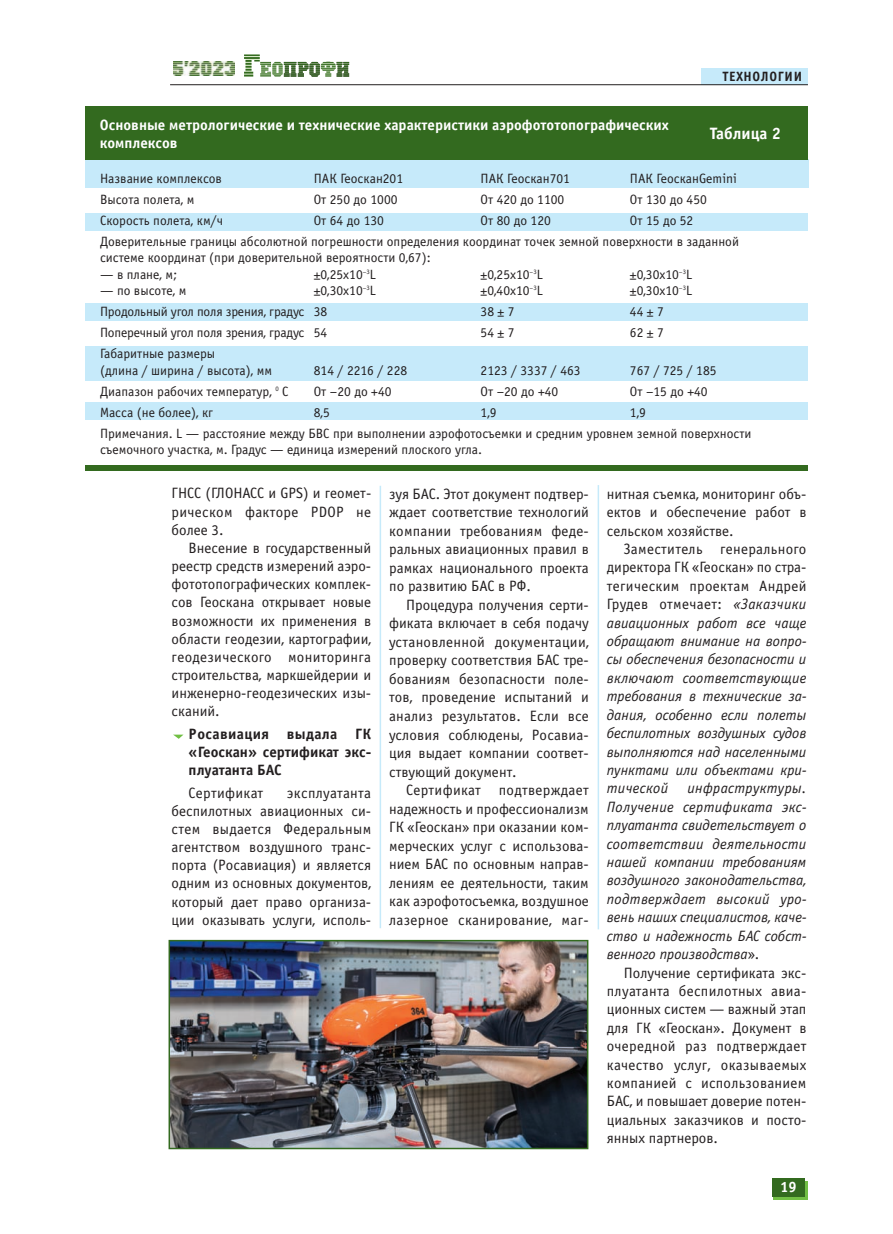
<style>
.page{position:relative;width:893px;height:1234px;background:#fff}
.page>*{position:absolute;margin:0;border:0;box-sizing:border-box;transform-origin:0 0}
.t1{font:700 16.5px "Officina Sans C";color:#fff}
.t2{font:15px/18.5px "Officina Sans C";color:#231f20;text-align:justify}
.t3{font:italic 15px/18.5px "Officina Sans C";color:#231f20;text-align:justify}
.t4{font:700 15px/18px "Officina Sans C";color:#fff}
.t5{font:700 15px/18.1px "Officina Sans C";color:#231f20;text-align:justify}
.t6{font:15px "Officina Sans C";letter-spacing:.02em;color:#231f20}
.t7{font:13.5px/21px "Officina Sans C";color:#231f20}
.t8{font:700 13.5px "Officina Sans C";letter-spacing:.055em;color:#231f20;scale:.96 1}
.s1{font-style:normal}
</style>
<div class="page">
<svg style="left:773px;top:1181px;width:35px;height:18px"></svg>
<div style="left:772px;top:1178px;width:32px;height:18px;background:#336a1f"></div>
<div style="left:702px;top:68px;width:106px;height:17px;background:#c6eafa"></div>
<hr style="left:170px;top:84px;width:638px;height:1px;background:#231f20">
<hr style="left:598px;top:485px;width:1px;height:444px;background:#c6eafa">
<hr style="left:380px;top:485px;width:1px;height:443px;background:#c6eafa">
<svg style="left:244px;top:54px;width:105px;height:23px"></svg>
<img style="left:173px;top:61px;width:61px;height:15px">
<svg style="left:173px;top:734px;width:10px;height:4px"></svg>
<div style="left:85px;top:159px;width:723px;height:28px;background:#c6eafa"></div>
<div style="left:85px;top:213px;width:723px;height:17px;background:#c6eafa"></div>
<div style="left:85px;top:303px;width:723px;height:17px;background:#c6eafa"></div>
<div style="left:85px;top:402px;width:723px;height:17px;background:#c6eafa"></div>
<div style="left:85px;top:345px;width:723px;height:35px;background:#c6eafa"></div>
<div style="left:85px;top:107px;width:722px;height:53px;background:#336a1f"></div>
<div style="left:85px;top:464px;width:723px;height:6px;background:#336a1f"></div>
<img style="left:172px;top:942px;width:413px;height:203px">
<div style="left:169px;top:939px;width:419px;height:209px;border:2px solid #336a1f"></div>
<p class="t8" style="left:723px;top:68px;width:84px">ТЕХНОЛОГИИ</p>
<p class="t4" style="left:100px;top:115px;width:570px">Основные метрологические и технические характеристики аэрофототопографических комплексов</p>
<p class="t7" style="left:100px;top:167px;width:123px">Название комплексов</p>
<p class="t7" style="left:314px;top:167px;width:91px">ПАК Геоскан201</p>
<p class="t7" style="left:481px;top:167px;width:91px">ПАК Геоскан701</p>
<p class="t7" style="left:630px;top:167px;width:108px">ПАК ГеосканGemini</p>
<p class="t7" style="left:100px;top:188px;width:96px">Высота полета, м</p>
<p class="t7" style="left:314px;top:188px;width:85px">От 250 до 1000</p>
<p class="t7" style="left:481px;top:188px;width:85px">От 420 до 1100</p>
<p class="t7" style="left:630px;top:188px;width:78px">От 130 до 450</p>
<p class="t7" style="left:100px;top:209px;width:125px">Скорость полета, км/ч</p>
<p class="t7" style="left:314px;top:209px;width:72px">От 64 до 130</p>
<p class="t7" style="left:481px;top:209px;width:72px">От 80 до 120</p>
<p class="t1" style="left:710px;top:124px;width:72px">Таблица 2</p>
<p class="t7" style="left:100px;top:209px;width:640px;text-indent:530px">От 15 до 52<br>Доверительные границы абсолютной погрешности определения координат точек земной поверхности в заданной</p>
<p class="t7" style="left:100px;top:247px;width:332px">системе координат (при доверительной вероятности 0,67):</p>
<p class="t7" style="left:100px;top:263px;width:79px">— в плане, м;</p>
<p class="t7" style="left:314px;top:263px;width:64px">±0,25х10<sup>–3</sup>L</p>
<p class="t7" style="left:481px;top:263px;width:64px">±0,25х10<sup>–3</sup>L</p>
<p class="t7" style="left:630px;top:263px;width:64px">±0,30х10<sup>–3</sup>L</p>
<p class="t7" style="left:100px;top:280px;width:88px">— по высоте, м</p>
<p class="t7" style="left:314px;top:280px;width:64px">±0,30х10<sup>–3</sup>L</p>
<p class="t7" style="left:481px;top:280px;width:64px">±0,40х10<sup>–3</sup>L</p>
<p class="t7" style="left:630px;top:280px;width:64px">±0,30х10<sup>–3</sup>L</p>
<p class="t7" style="left:100px;top:301px;width:229px">Продольный угол поля зрения, градус 38</p>
<p class="t7" style="left:481px;top:301px;width:35px">38 ± 7</p>
<p class="t7" style="left:630px;top:301px;width:35px">44 ± 7</p>
<p class="t7" style="left:100px;top:322px;width:229px">Поперечный угол поля зрения, градус 54</p>
<p class="t7" style="left:481px;top:322px;width:35px">54 ± 7</p>
<p class="t7" style="left:630px;top:322px;width:35px">62 ± 7</p>
<p class="t7" style="left:100px;top:345px;width:174px;line-height:16.5px">Габаритные размеры<br>(длина / ширина / высота), мм</p>
<p class="t7" style="left:314px;top:359px;width:95px">814 / 2216 / 228</p>
<p class="t7" style="left:481px;top:359px;width:102px">2123 / 3337 / 463</p>
<p class="t7" style="left:630px;top:359px;width:88px">767 / 725 / 185</p>
<p class="t7" style="left:100px;top:380px;width:190px">Диапазон рабочих температур, <sup>0</sup> С</p>
<p class="t7" style="left:314px;top:380px;width:79px">От –20 до +40</p>
<p class="t7" style="left:481px;top:380px;width:79px">От –20 до +40</p>
<p class="t7" style="left:630px;top:380px;width:79px">От –15 до +40</p>
<p class="t7" style="left:100px;top:401px;width:115px">Масса (не более), кг</p>
<p class="t7" style="left:314px;top:401px;width:18px">8,5</p>
<p class="t7" style="left:481px;top:401px;width:17px">1,9</p>
<p class="t7" style="left:100px;top:401px;width:653px;text-indent:530px">1,9<br>Примечания. L — расстояние между БВС при выполнении аэрофотосъемки и средним уровнем земной поверхности</p>
<p class="t7" style="left:100px;top:439px;width:383px">съемочного участка, м. Градус — единица измерений плоского угла.</p>
<p class="t2" style="left:172px;top:484px;width:201px">ГНСС (ГЛОНАСС и GPS) и геомет&shy;рическом факторе PDOP не более 3.</p>
<p class="t2" style="left:172px;top:538px;width:201px;text-indent:17px">Внесение в государственный реестр средств измерений аэро&shy;фототопографических комплек&shy;сов Геоскана открывает новые возможности их применения в области геодезии, картографии, геодезического мониторинга строительства, маркшейдерии и инженерно-геодезических изы&shy;сканий.</p>
<p class="t5" style="left:189px;top:724px;width:184px">Росавиация выдала ГК «Геоскан» сертификат экс&shy;плуатанта БАС</p>
<p class="t6" style="left:189px;top:783px;width:76px">Сертификат</p>
<p class="t2" style="left:172px;top:783px;width:201px;text-indent:115px">эксплуатанта беспилотных авиационных си&shy;стем выдается Федеральным агентством воздушного транс&shy;порта (Росавиация) и является одним из основных документов, который дает право организа&shy;ции оказывать услуги, исполь-</p>
<p class="t2" style="left:389px;top:484px;width:201px">зуя БАС. Этот документ подтвер&shy;ждает соответствие технологий компании требованиям феде&shy;ральных авиационных правил в рамках национального проекта по развитию БАС в РФ.</p>
<p class="t2" style="left:389px;top:595px;width:201px;text-indent:17px">Процедура получения серти&shy;фиката включает в себя подачу установленной документации, проверку соответствия БАС тре&shy;бованиям безопасности поле&shy;тов, проведение испытаний и анализ результатов. Если все условия соблюдены, Росавиа&shy;ция выдает компании соответ&shy;ствующий документ.</p>
<p class="t2" style="left:389px;top:780px;width:201px;text-indent:17px">Сертификат подтверждает надежность и профессионализм ГК «Геоскан» при оказании ком&shy;мерческих услуг с использова&shy;нием БАС по основным направ&shy;лениям ее деятельности, таким как аэрофотосъемка, воздушное лазерное сканирование, маг-</p>
<p class="t2" style="left:607px;top:484px;width:201px">нитная съемка, мониторинг объ&shy;ектов и обеспечение работ в сельском хозяйстве.</p>
<p class="t3" style="left:607px;top:539px;width:201px;text-indent:17px"><span class="s1">Заместитель генерального директора ГК «Геоскан» по стра&shy;тегическим проектам Андрей Грудев отмечает:</span> «Заказчики авиационных работ все чаще обращают внимание на вопро&shy;сы обеспечения безопасности и включают соответствующие требования в технические за&shy;дания, особенно если полеты беспилотных воздушных судов выполняются над населенными пунктами или объектами кри&shy;тической</p>
<p class="t3" style="left:607px;top:778px;width:201px;text-indent:81px">инфраструктуры.<br>Получение сертификата экс&shy;плуатанта свидетельствует о соответствии деятельности нашей компании требованиям воздушного законодательства, подтверждает высокий уро&shy;вень наших специалистов, каче&shy;ство и надежность БАС собст&shy;венного производства<span class="s1">».</span></p>
<p class="t2" style="left:607px;top:962px;width:201px;text-indent:17px">Получение сертификата экс&shy;плуатанта беспилотных авиа&shy;ционных систем — важный этап для ГК «Геоскан». Документ в очередной раз подтверждает качество услуг, оказываемых компанией с использованием БАС, и повышает доверие потен&shy;циальных заказчиков и посто&shy;янных партнеров.</p>
<p class="t4" style="left:780px;top:1177px;width:18px">19</p>
</div>
